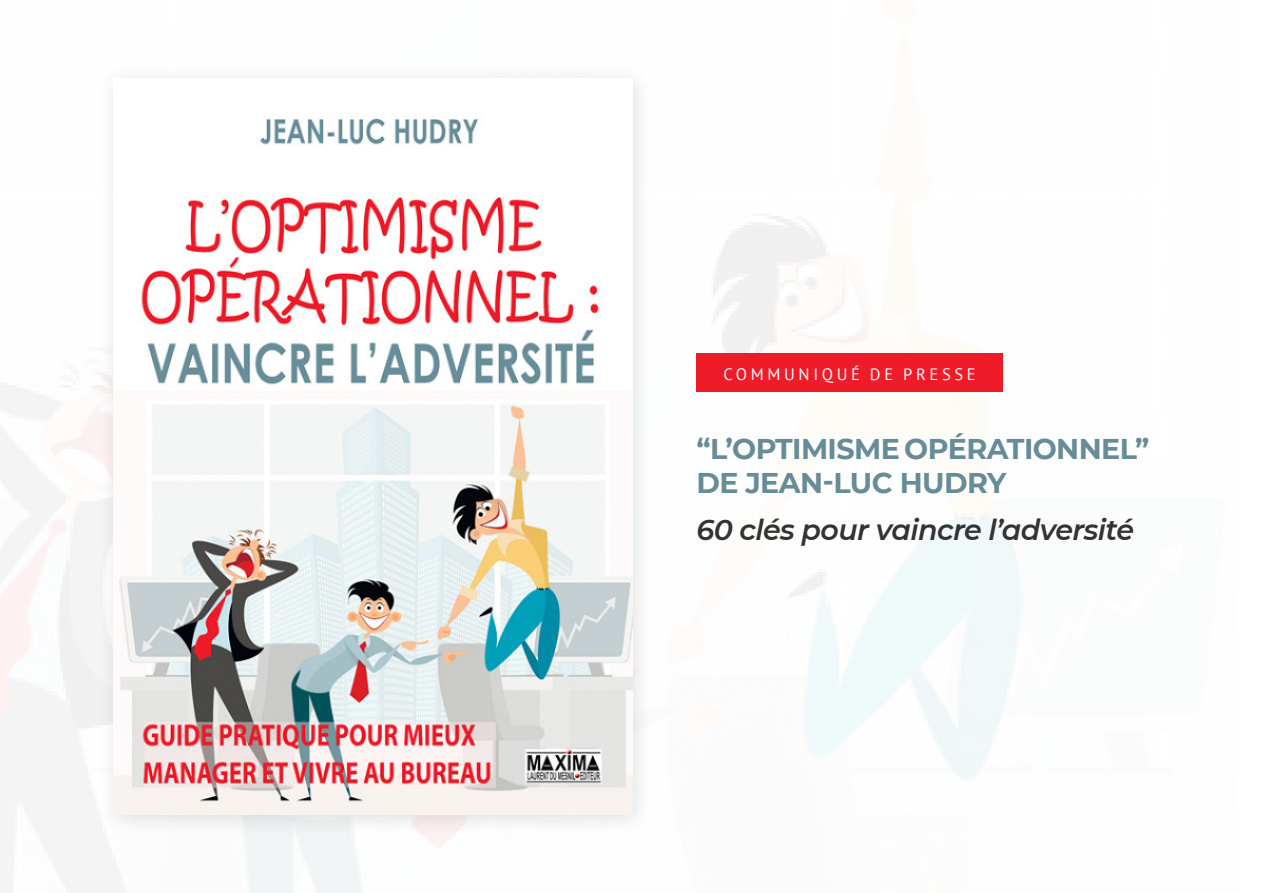
<style>
.page{position:relative;width:1263px;height:893px;background:#fff}
.page>*{position:absolute;margin:0;border:0;box-sizing:border-box;transform-origin:0 0}
.Page_de_couv_-_Grand{font:700 28.5px "Montserrat";letter-spacing:-.02em;color:#668c98}
.Page_de_couv_-_Grand-2{font:italic 600 28.5px "Montserrat";letter-spacing:-.02em;color:#333}
.Page_de_couv_-_Sous{font:16.5px "PT Sans";letter-spacing:.22em;color:#fff}
</style>
<div class="page">
<img style="left:0;top:197px;width:1023px;height:696px">
<div style="left:98px;top:63px;width:556px;height:773px;background:#231f20;opacity:.14"></div>
<img style="left:114px;top:78px;width:518px;height:737px">
<div style="left:696px;top:353px;width:306px;height:38px;background:#ee1c29"></div>
<p class="Page_de_couv_-_Sous" style="left:723px;top:364px;width:254px">COMMUNIQUÉ DE PRESSE</p>
<p class="Page_de_couv_-_Grand" style="left:696px;top:428px;width:454px">“L’OPTIMISME OPÉRATIONNEL”</p>
<p class="Page_de_couv_-_Grand" style="left:696px;top:462px;width:311px">DE JEAN-LUC HUDRY</p>
<p class="Page_de_couv_-_Grand-2" style="left:696px;top:510px;width:439px">60 clés pour vaincre l’adversité</p>
</div>
